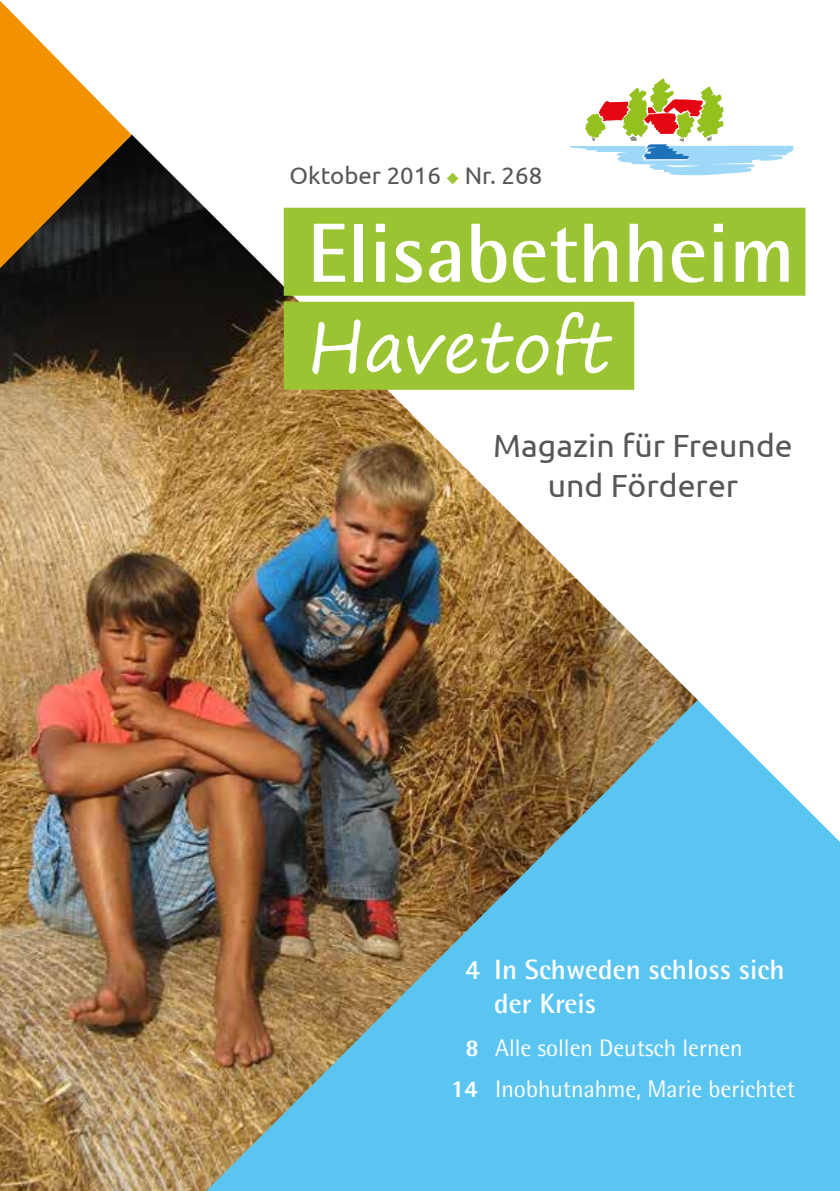
<style>
.page{position:relative;width:840px;height:1191px;background:#fff}
.page>*{position:absolute;margin:0;border:0;box-sizing:border-box;transform-origin:0 0}
.t1{font:700 84px "Rotis Semi Sans";color:#fff}
.t2{font:70px "Segoe Print";color:#fff}
.t3{font:32px/40px "Ubuntu";color:#575756;text-align:center}
.t4{font:700 28px/34px "Rotis Semi Sans";color:#fff}
.t5{font:24px/41.4px "Rotis Semi Sans";color:#fff}
.t6{font:24px "Ubuntu";color:#575756}
.s1{color:#9dc435}
.s2{font-weight:800}
</style>
<div class="page">
<svg style="left:697px;top:699px;width:142px;height:492px;fill:#5bc5f2"></svg>
<img style="left:0;top:135px;width:697px;height:1056px">
<svg style="left:0;top:1px;width:131px;height:267px"></svg>
<div style="left:283px;top:208px;width:522px;height:88px;background:#9ac431"></div>
<div style="left:283px;top:302px;width:351px;height:88px;background:#9ac431"></div>
<svg style="left:569px;top:78px;width:225px;height:98px"></svg>
<p class="t6" style="left:289px;top:161px;width:254px">Oktober 2016 <span class="s1">◆</span> Nr. 268</p>
<h1 class="t1" style="left:307px;top:202px;width:489px">Elisabethheim</h1>
<h2 class="t2" style="left:307px;top:284px;width:305px">Havetoft</h2>
<h3 class="t3" style="left:493px;top:424px;width:301px">Magazin für Freunde und Förderer</h3>
<p class="t4" style="left:494px;top:951px;width:291px;text-indent:-29px">4 In Schweden schloss sich der Kreis</p>
<p class="t5" style="left:451px;top:1027px;width:345px;text-indent:14px"><span class="s2">8</span> Alle sollen Deutsch lernen<br><span class="s2">14</span> Inobhutnahme, Marie berichtet</p>
</div>
